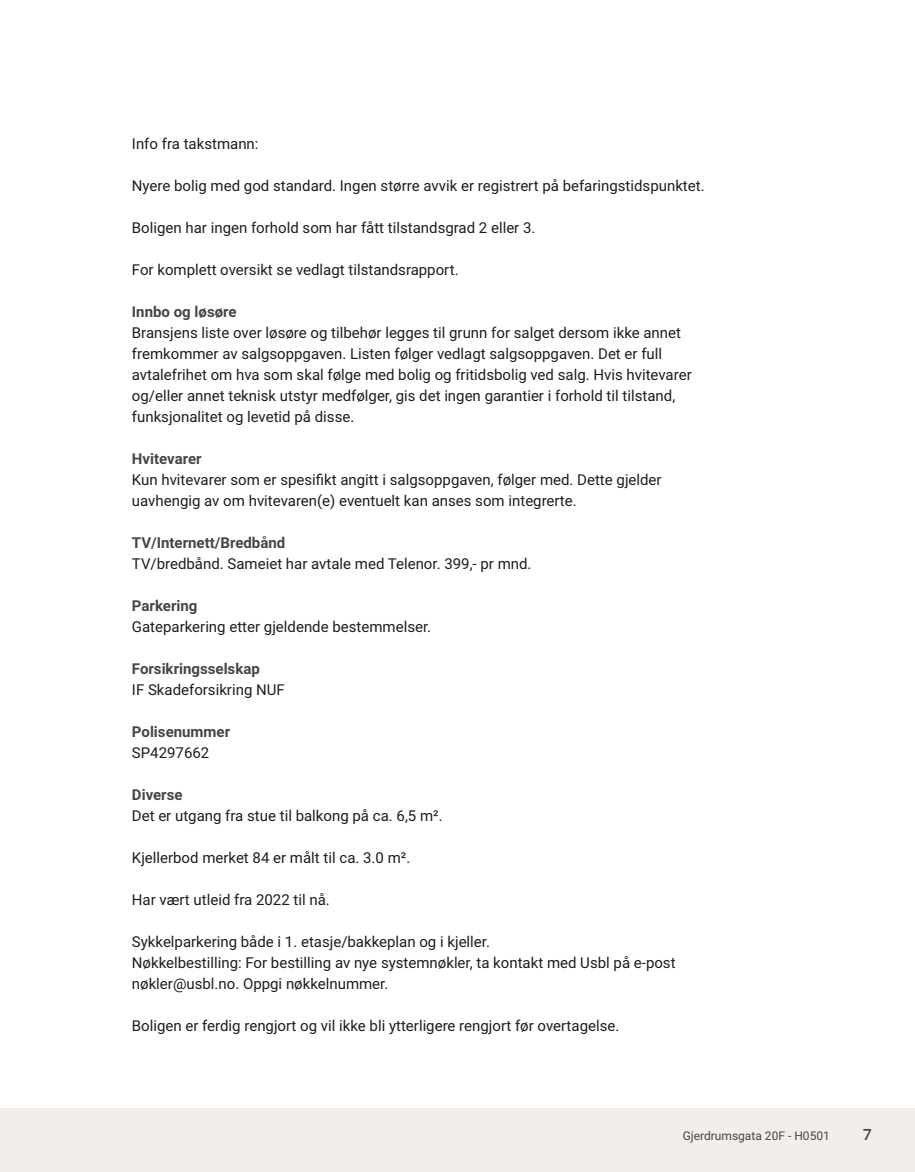
<style>
.page{position:relative;width:915px;height:1172px;background:#fff}
.page>*{position:absolute;margin:0;border:0;box-sizing:border-box;transform-origin:0 0}
.t1{font:700 18px "Arya";color:#414749}
.t2{font:15px/21px "Roboto Vitec";color:#1d1d1b}
.t3{font:700 15px "Roboto Vitec";color:#414749}
.t4{font:12px "Roboto Vitec";color:#414749}
</style>
<div class="page">
<div style="left:0;top:1108px;width:914px;height:64px;background:#f2eeea"></div>
<p class="t2" style="left:132px;top:132px;width:128px">Info fra takstmann:</p>
<p class="t2" style="left:132px;top:174px;width:574px">Nyere bolig med god standard. Ingen større avvik er registrert på befaringstidspunktet.</p>
<p class="t2" style="left:132px;top:216px;width:405px">Boligen har ingen forhold som har fått tilstandsgrad 2 eller 3.</p>
<p class="t2" style="left:132px;top:258px;width:328px">For komplett oversikt se vedlagt tilstandsrapport.</p>
<p class="t3" style="left:132px;top:301px;width:106px">Innbo og løsøre</p>
<p class="t2" style="left:132px;top:321px;width:561px">Bransjens liste over løsøre og tilbehør legges til grunn for salget dersom ikke annet fremkommer av salgsoppgaven. Listen følger vedlagt salgsoppgaven. Det er full avtalefrihet om hva som skal følge med bolig og fritidsbolig ved salg. Hvis hvitevarer og/eller annet teknisk utstyr medfølger, gis det ingen garantier i forhold til tilstand, funksjonalitet og levetid på disse.</p>
<p class="t3" style="left:132px;top:448px;width:71px">Hvitevarer</p>
<p class="t2" style="left:132px;top:468px;width:531px">Kun hvitevarer som er spesifikt angitt i salgsoppgaven, følger med. Dette gjelder uavhengig av om hvitevaren(e) eventuelt kan anses som integrerte.</p>
<p class="t3" style="left:132px;top:532px;width:155px">TV/Internett/Bredbånd</p>
<p class="t2" style="left:132px;top:552px;width:401px">TV/bredbånd. Sameiet har avtale med Telenor. 399,‑ pr mnd.</p>
<p class="t3" style="left:132px;top:595px;width:67px">Parkering</p>
<p class="t2" style="left:132px;top:615px;width:300px">Gateparkering etter gjeldende bestemmelser.</p>
<p class="t3" style="left:132px;top:658px;width:129px">Forsikringsselskap</p>
<p class="t2" style="left:132px;top:678px;width:154px">IF Skadeforsikring NUF</p>
<p class="t3" style="left:132px;top:721px;width:100px">Polisenummer</p>
<p class="t2" style="left:132px;top:741px;width:79px">SP4297662</p>
<p class="t3" style="left:132px;top:784px;width:52px">Diverse</p>
<p class="t2" style="left:132px;top:804px;width:312px">Det er utgang fra stue til balkong på ca. 6,5 m².</p>
<p class="t2" style="left:132px;top:846px;width:280px">Kjellerbod merket 84 er målt til ca. 3.0 m².</p>
<p class="t2" style="left:132px;top:888px;width:199px">Har vært utleid fra 2022 til nå.</p>
<p class="t2" style="left:132px;top:930px;width:545px">Sykkelparkering både i 1. etasje/bakkeplan og i kjeller.<br>Nøkkelbestilling: For bestilling av nye systemnøkler, ta kontakt med Usbl på e‑post nøkler@usbl.no. Oppgi nøkkelnummer.</p>
<p class="t2" style="left:132px;top:1014px;width:489px">Boligen er ferdig rengjort og vil ikke bli ytterligere rengjort før overtagelse.</p>
<p class="t4" style="left:682px;top:1127px;width:149px">Gjerdrumsgata 20F ‑ H0501</p>
<p class="t1" style="left:862px;top:1123px;width:11px">7</p>
</div>
